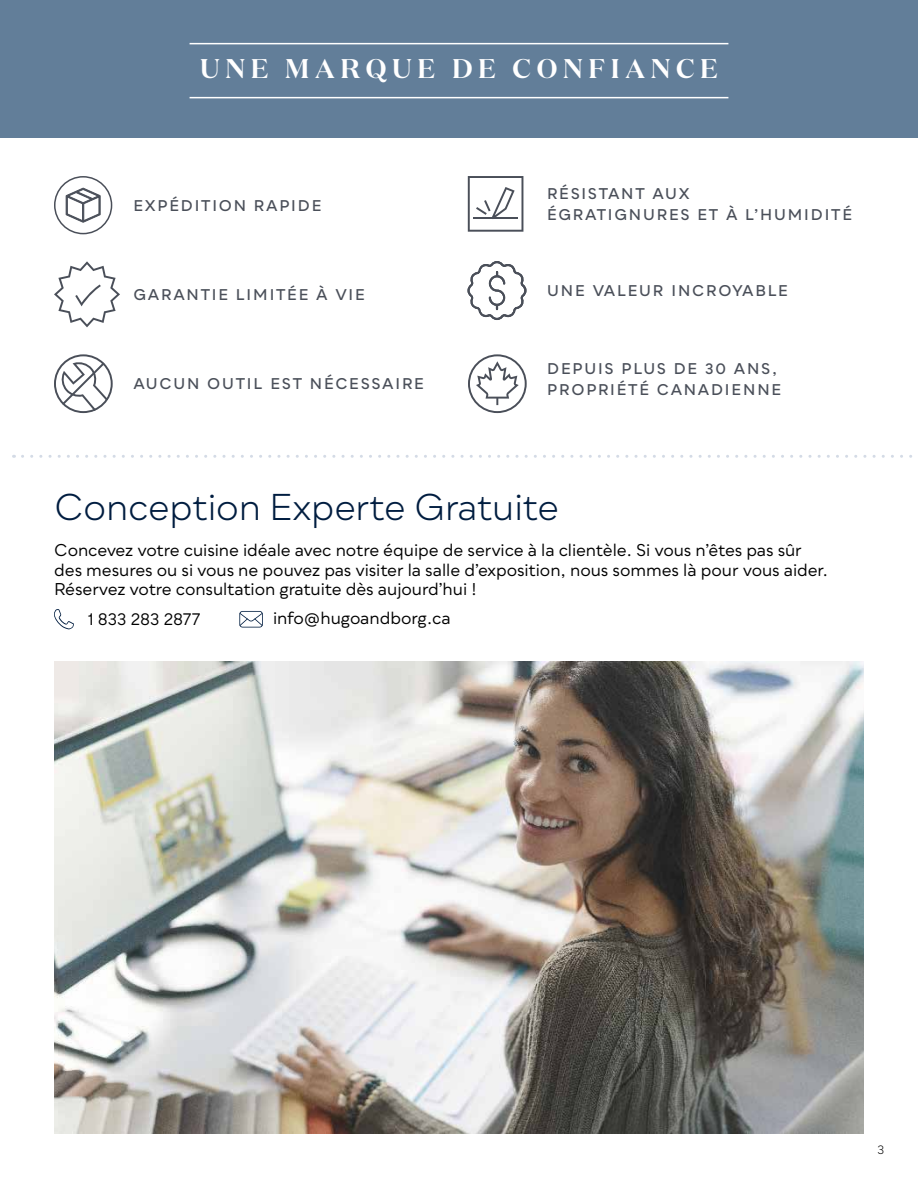
<style>
.page{position:relative;width:918px;height:1188px;background:#fff}
.page>*{position:absolute;margin:0;border:0;box-sizing:border-box;transform-origin:0 0}
.t1{font:36px "Qualion";letter-spacing:-.01em;color:#001d40}
.t2{font:600 27px "Domaine Disp";letter-spacing:.21em;color:#fff}
.t3{font:16.5px/19.8px "Qualion";letter-spacing:-.005em;color:#000}
.t4{font:600 15px/21px "Qualion";letter-spacing:.115em;color:#4a4f59}
.t5{font:12px "Qualion";color:#000}
</style>
<div class="page">
<svg style="left:23px;top:455px;width:889px;height:3px"></svg>
<img style="left:54px;top:662px;width:810px;height:472px">
<div style="left:0;top:0;width:918px;height:138px;background:#627e99"></div>
<hr style="left:190px;top:97px;width:538px;height:1px;background:#fff">
<hr style="left:190px;top:43px;width:538px;height:1px;background:#fff">
<svg style="left:468px;top:176px;width:55px;height:56px"></svg>
<svg style="left:468px;top:354px;width:59px;height:59px"></svg>
<svg style="left:54px;top:261px;width:66px;height:66px"></svg>
<svg style="left:54px;top:354px;width:59px;height:59px"></svg>
<svg style="left:66px;top:188px;width:35px;height:35px"></svg>
<div style="left:54px;top:176px;width:58px;height:58px;border:2px solid #4a4f59;border-radius:50%"></div>
<svg style="left:468px;top:261px;width:58px;height:59px"></svg>
<svg style="left:54px;top:609px;width:20px;height:20px"></svg>
<svg style="left:239px;top:611px;width:24px;height:17px"></svg>
<h2 class="t2" style="left:200px;top:51px;width:519px">UNE MARQUE DE CONFIANCE</h2>
<p class="t4" style="left:133px;top:195px;width:190px">EXPÉDITION RAPIDE</p>
<p class="t4" style="left:133px;top:284px;width:233px">GARANTIE LIMITÉE À VIE</p>
<p class="t4" style="left:133px;top:374px;width:292px">AUCUN OUTIL EST NÉCESSAIRE</p>
<p class="t4" style="left:547px;top:183px;width:307px">RÉSISTANT AUX<br>ÉGRATIGNURES ET À L’HUMIDITÉ</p>
<p class="t4" style="left:547px;top:281px;width:242px">UNE VALEUR INCROYABLE</p>
<p class="t4" style="left:547px;top:358px;width:236px">DEPUIS PLUS DE 30 ANS,<br>PROPRIÉTÉ CANADIENNE</p>
<h1 class="t1" style="left:54px;top:487px;width:506px">Conception Experte Gratuite</h1>
<p class="t3" style="left:54px;top:540px;width:776px">Concevez votre cuisine idéale avec notre équipe de service à la clientèle. Si vous n’êtes pas sûr des mesures ou si vous ne pouvez pas visiter la salle d’exposition, nous sommes là pour vous aider.<br>Réservez votre consultation gratuite dès aujourd’hui !</p>
<p class="t3" style="left:88px;top:610px;width:114px">1 833 283 2877</p>
<p class="t3" style="left:273px;top:608px;width:179px">info@hugoandborg.ca</p>
<p class="t5" style="left:877px;top:1143px;width:8px">3</p>
</div>
